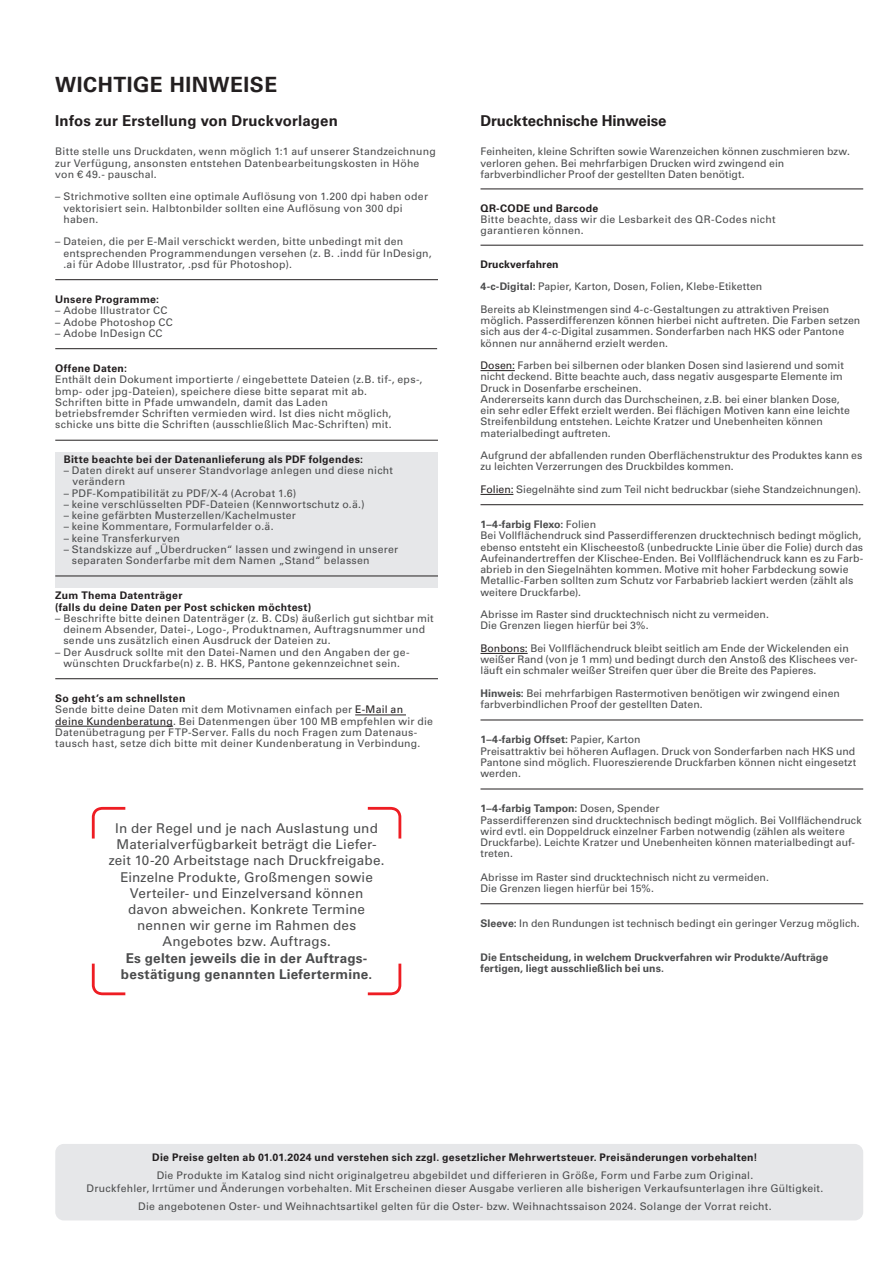
<style>
.page{position:relative;width:893px;height:1263px;background:#fff}
.page>*{position:absolute;margin:0;border:0;box-sizing:border-box;transform-origin:0 0}
.t1{font:700 21px "Univers LT Pro 65";letter-spacing:.025em;color:#231f20}
.t2{font:700 15px "Univers LT Pro 65";letter-spacing:.01em;color:#231f20}
.t3{font:13.5px/16.2px "Univers LT Pro 55 Roman";letter-spacing:.01em;color:#4b4c4d;text-align:center}
.t4{font:700 13.5px/16.2px "Univers LT Pro 65";letter-spacing:.015em;color:#4b4c4d;text-align:center}
.t5{font:10.5px/11.2px "Univers LT Pro 55 Roman";letter-spacing:.01em;color:#4b4c4d}
.t6{font:700 10.5px/11.2px "Univers LT Pro 65";letter-spacing:.025em;color:#231f20}
.t7{font:700 10.5px/11.2px "Univers LT Pro 65";letter-spacing:.005em;color:#4b4c4d}
.t8{font:700 10.5px "Univers LT Pro 65";letter-spacing:.005em;color:#231f20}
.s1{color:#231f20}
.s2{font-family:"Univers LT Pro 65";font-weight:700}
.s3{font-family:"Univers LT Pro 55 Roman";font-weight:400}
</style>
<div class="page">
<div style="left:55px;top:1144px;width:808px;height:76px;background:#e6e7e9;border-radius:9px"></div>
<div style="left:55px;top:452px;width:383px;height:136px;background:#e6e7e9"></div>
<hr style="left:355px;top:715px;width:51px;height:1px;background:#231f20">
<hr style="left:55px;top:726px;width:118px;height:1px;background:#231f20">
<hr style="left:55px;top:279px;width:383px;height:1px;background:#231f20">
<hr style="left:55px;top:348px;width:382px;height:1px;background:#231f20">
<hr style="left:55px;top:440px;width:383px;height:1px;background:#231f20">
<hr style="left:55px;top:576px;width:383px;height:1px;background:#231f20">
<hr style="left:55px;top:678px;width:383px;height:1px;background:#231f20">
<hr style="left:480px;top:370px;width:35px;height:1px;background:#231f20">
<hr style="left:480px;top:494px;width:33px;height:1px;background:#231f20">
<hr style="left:480px;top:653px;width:48px;height:1px;background:#231f20">
<hr style="left:480px;top:189px;width:383px;height:1px;background:#231f20">
<hr style="left:480px;top:245px;width:383px;height:1px;background:#231f20">
<hr style="left:480px;top:504px;width:383px;height:1px;background:#231f20">
<hr style="left:480px;top:720px;width:383px;height:1px;background:#231f20">
<hr style="left:480px;top:789px;width:383px;height:1px;background:#231f20">
<hr style="left:480px;top:903px;width:383px;height:1px;background:#231f20">
<svg style="left:92px;top:964px;width:33px;height:31px"></svg>
<svg style="left:368px;top:964px;width:33px;height:31px"></svg>
<svg style="left:92px;top:807px;width:33px;height:31px"></svg>
<svg style="left:368px;top:807px;width:33px;height:31px"></svg>
<h1 class="t1" style="left:55px;top:70px;width:223px">WICHTIGE HINWEISE</h1>
<h2 class="t2" style="left:55px;top:110px;width:284px">Infos zur Erstellung von Druckvorlagen</h2>
<p class="t5" style="left:55px;top:146px;width:382px">Bitte stelle uns Druckdaten, wenn möglich 1:1 auf unserer Standzeichnung zur Verfügung, ansonsten entstehen Datenbearbeitungskosten in Höhe von € 49.- pauschal.</p>
<p class="t5" style="left:63px;top:191px;width:366px;text-indent:-8px">– Strichmotive sollten eine optimale Auflösung von 1.200 dpi haben oder vektorisiert sein. Halbtonbilder sollten eine Auflösung von 300 dpi haben.</p>
<p class="t5" style="left:63px;top:236px;width:370px;text-indent:-8px">– Dateien, die per E-Mail verschickt werden, bitte unbedingt mit den entsprechenden Programmendungen versehen (z. B. .indd für InDesign, .ai für Adobe Illustrator, .psd für Photoshop).</p>
<p class="t6" style="left:55px;top:293px;width:105px">Unsere Programme:</p>
<p class="t5" style="left:55px;top:305px;width:114px">– Adobe Illustrator CC</p>
<p class="t5" style="left:55px;top:316px;width:119px">– Adobe Photoshop CC</p>
<p class="t5" style="left:55px;top:327px;width:109px">– Adobe InDesign CC</p>
<p class="t6" style="left:55px;top:362px;width:73px">Offene Daten:</p>
<p class="t5" style="left:55px;top:374px;width:369px">Enthält dein Dokument importierte / eingebettete Dateien (z.B. tif-, eps-, bmp- oder jpg-Dateien), speichere diese bitte separat mit ab.<br>Schriften bitte in Pfade umwandeln, damit das Laden<br>betriebsfremder Schriften vermieden wird. Ist dies nicht möglich, schicke uns bitte die Schriften (ausschließlich Mac-Schriften) mit.</p>
<p class="t6" style="left:64px;top:453px;width:301px">Bitte beachte bei der Datenanlieferung als PDF folgendes:</p>
<p class="t5" style="left:73px;top:464px;width:322px;text-indent:-9px">– Daten direkt auf unserer Standvorlage anlegen und diese nicht verändern</p>
<p class="t5" style="left:64px;top:487px;width:234px">– PDF-Kompatibilität zu PDF/X-4 (Acrobat 1.6)</p>
<p class="t5" style="left:64px;top:498px;width:302px">– keine verschlüsselten PDF-Dateien (Kennwortschutz o.ä.)</p>
<p class="t5" style="left:64px;top:509px;width:234px">– keine gefärbten Musterzellen/Kachelmuster</p>
<p class="t5" style="left:64px;top:521px;width:211px">– keine Kommentare, Formularfelder o.ä.</p>
<p class="t5" style="left:64px;top:532px;width:118px">– keine Transferkurven</p>
<p class="t5" style="left:72px;top:543px;width:328px;text-indent:-8px">– Standskizze auf „Überdrucken“ lassen und zwingend in unserer separaten Sonderfarbe mit dem Namen „Stand“ belassen</p>
<p class="t6" style="left:55px;top:589px;width:257px">Zum Thema Datenträger<br>(falls du deine Daten per Post schicken möchtest)</p>
<p class="t5" style="left:63px;top:612px;width:372px;text-indent:-8px">– Beschrifte bitte deinen Datenträger (z. B. CDs) äußerlich gut sichtbar mit deinem Absender, Datei-, Logo-, Produktnamen, Auftragsnummer und sende uns zusätzlich einen Ausdruck der Dateien zu.</p>
<p class="t5" style="left:55px;top:646px;width:356px;text-align:center">– Der Ausdruck sollte mit den Datei-Namen und den Angaben der ge&shy;wünschten Druckfarbe(n) z. B. HKS, Pantone gekennzeichnet sein.</p>
<p class="t6" style="left:55px;top:692px;width:132px">So geht’s am schnellsten</p>
<p class="t5" style="left:55px;top:704px;width:379px">Sende bitte deine Daten mit dem Motivnamen einfach per <span class="s1">E-Mail an deine Kundenberatung</span>. Bei Datenmengen über 100 MB empfehlen wir die Datenübetragung per FTP-Server. Falls du noch Fragen zum Datenaus&shy;tausch hast, setze dich bitte mit deiner Kundenberatung in Verbindung.</p>
<p class="t3" style="left:109px;top:819px;width:277px">In der Regel und je nach Auslastung und Materialverfügbarkeit beträgt die Liefer&shy;zeit 10-20 Arbeitstage nach Druckfreigabe.<br>Einzelne Produkte, Großmengen sowie Verteiler- und Einzelversand können davon abweichen. Konkrete Termine nennen wir gerne im Rahmen des Angebotes bzw. Auftrags.</p>
<p class="t4" style="left:121px;top:949px;width:253px">Es gelten jeweils die in der Auftrags&shy;bestätigung genannten Liefertermine.</p>
<h2 class="t2" style="left:480px;top:110px;width:188px">Drucktechnische Hinweise</h2>
<p class="t5" style="left:480px;top:146px;width:371px">Feinheiten, kleine Schriften sowie Warenzeichen können zuschmieren bzw. verloren gehen. Bei mehrfarbigen Drucken wird zwingend ein farbverbindlicher Proof der gestellten Daten benötigt.</p>
<p class="t6" style="left:480px;top:202px;width:119px">QR-CODE und Barcode</p>
<p class="t5" style="left:480px;top:213px;width:297px">Bitte beachte, dass wir die Lesbarkeit des QR-Codes nicht garantieren können.</p>
<p class="t8" style="left:480px;top:257px;width:80px">Druckverfahren</p>
<p class="t5" style="left:480px;top:275px;width:350px;line-height:22.5px"><span class="s2">4-c-Digital:</span> Papier, Karton, Dosen, Folien, Klebe-Etiketten<br>Bereits ab Kleinstmengen sind 4-c-Gestaltungen zu attraktiven Preisen</p>
<p class="t5" style="left:480px;top:314px;width:381px">möglich. Passerdifferenzen können hierbei nicht auftreten. Die Farben setzen sich aus der 4-c-Digital zusammen. Sonderfarben nach HKS oder Pantone können nur annähernd erzielt werden.</p>
<p class="t5" style="left:480px;top:359px;width:371px"><span class="s1">Dosen:</span> Farben bei silbernen oder blanken Dosen sind lasierend und somit nicht deckend. Bitte beachte auch, dass negativ ausgesparte Elemente im Druck in Dosenfarbe erscheinen.<br>Andererseits kann durch das Durchscheinen, z.B. bei einer blanken Dose, ein sehr edler Effekt erzielt werden. Bei flächigen Motiven kann eine leichte Streifenbildung entstehen. Leichte Kratzer und Unebenheiten können materialbedingt auftreten.</p>
<p class="t5" style="left:480px;top:449px;width:383px">Aufgrund der abfallenden runden Oberflächenstruktur des Produktes kann es zu leichten Verzerrungen des Druckbildes kommen.</p>
<p class="t5" style="left:480px;top:483px;width:382px"><span class="s1">Folien:</span> Siegelnähte sind zum Teil nicht bedruckbar (siehe Standzeichnungen).</p>
<p class="t7" style="left:480px;top:518px;width:117px">1–4-farbig Flexo: <span class="s3">Folien</span></p>
<p class="t5" style="left:480px;top:530px;width:384px">Bei Vollflächendruck sind Passerdifferenzen drucktechnisch bedingt möglich, ebenso entsteht ein Klischeestoß (unbedruckte Linie über die Folie) durch das Aufeinandertreffen der Klischee-Enden. Bei Vollflächendruck kann es zu Farb&shy;abrieb in den Siegelnähten kommen. Motive mit hoher Farbdeckung sowie Metallic-Farben sollten zum Schutz vor Farbabrieb lackiert werden (zählt als weitere Druckfarbe).</p>
<p class="t5" style="left:480px;top:608px;width:290px">Abrisse im Raster sind drucktechnisch nicht zu vermeiden.<br>Die Grenzen liegen hierfür bei 3%.</p>
<p class="t5" style="left:480px;top:642px;width:379px"><span class="s1">Bonbons:</span> Bei Vollflächendruck bleibt seitlich am Ende der Wickelenden ein weißer Rand (von je 1 mm) und bedingt durch den Anstoß des Klischees ver&shy;läuft ein schmaler weißer Streifen quer über die Breite des Papieres.</p>
<p class="t5" style="left:480px;top:687px;width:361px"><span class="s2">Hinweis:</span> Bei mehrfarbigen Rastermotiven benötigen wir zwingend einen farbverbindlichen Proof der gestellten Daten.</p>
<p class="t7" style="left:480px;top:733px;width:161px">1–4-farbig Offset: <span class="s3">Papier, Karton</span></p>
<p class="t5" style="left:480px;top:745px;width:377px;text-align:justify">Preisattraktiv bei höheren Auflagen. Druck von Sonderfarben nach HKS und Pantone sind möglich. Fluoreszierende Druckfarben können nicht eingesetzt werden.</p>
<p class="t7" style="left:480px;top:802px;width:180px">1–4-farbig Tampon: <span class="s3">Dosen, Spender</span></p>
<p class="t5" style="left:480px;top:814px;width:383px">Passerdifferenzen sind drucktechnisch bedingt möglich. Bei Vollflächendruck wird evtl. ein Doppeldruck einzelner Farben notwendig (zählen als weitere Druckfarbe). Leichte Kratzer und Unebenheiten können materialbedingt auf&shy;treten.</p>
<p class="t5" style="left:480px;top:871px;width:290px">Abrisse im Raster sind drucktechnisch nicht zu vermeiden.<br>Die Grenzen liegen hierfür bei 15%.</p>
<p class="t5" style="left:480px;top:917px;width:381px"><span class="s2">Sleeve:</span> In den Rundungen ist technisch bedingt ein geringer Verzug möglich.</p>
<p class="t7" style="left:480px;top:951px;width:349px">Die Entscheidung, in welchem Druckverfahren wir Produkte/Aufträge fertigen, liegt ausschließlich bei uns.</p>
<p class="t6" style="left:152px;top:1151px;width:607px">Die Preise gelten ab 01.01.2024 und verstehen sich zzgl. gesetzlicher Mehrwertsteuer. Preisänderungen vorbehalten!</p>
<p class="t5" style="left:87px;top:1168px;width:738px;line-height:13.4px;text-align:center">Die Produkte im Katalog sind nicht originalgetreu abgebildet und differieren in Größe, Form und Farbe zum Original.<br>Druckfehler, Irrtümer und Änderungen vorbehalten. Mit Erscheinen dieser Ausgabe verlieren alle bisherigen Verkaufsunterlagen ihre Gültigkeit.</p>
<p class="t5" style="left:138px;top:1200px;width:635px">Die angebotenen Oster- und Weihnachtsartikel gelten für die Oster- bzw. Weihnachtssaison 2024. Solange der Vorrat reicht.</p>
</div>
